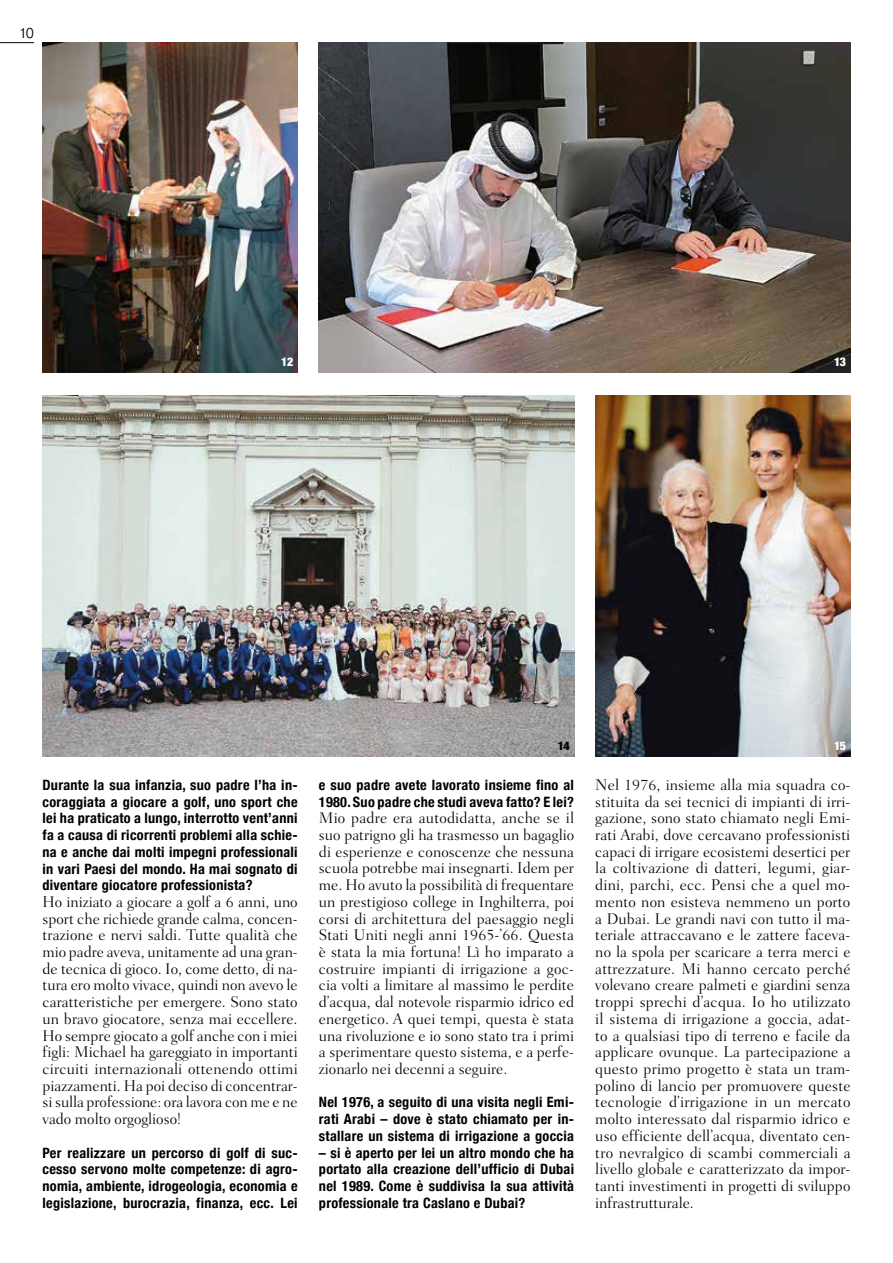
<style>
.page{position:relative;width:893px;height:1263px;background:#fff}
.page>*{position:absolute;margin:0;border:0;box-sizing:border-box;transform-origin:0 0}
.t1{font:300 15.75px/16.6px "Fairfield LT Std";color:#000;text-align:justify}
.t2{font:700 condensed 14.25px/16.6px "Helvetica Neue";letter-spacing:.02em;color:#000;text-align:justify}
.t3{font:300 14.25px "Pragmatica";color:#000}
.t4{font:900 condensed 12px "Helvetica Neue";color:#fff}
.t5{font:900 condensed 12px "Helvetica Neue";color:#000}
</style>
<div class="page">
<img style="left:43px;top:395px;width:531px;height:361px">
<img style="left:595px;top:395px;width:255px;height:361px">
<img style="left:43px;top:43px;width:255px;height:329px">
<img style="left:319px;top:43px;width:531px;height:329px">
<hr style="left:0;top:42px;width:34px;height:1px;background:#000">
<p class="t3" style="left:19px;top:24px;width:17px">10</p>
<p class="t4" style="left:281px;top:351px;width:14px">12</p>
<p class="t4" style="left:834px;top:351px;width:14px">13</p>
<p class="t2" style="left:43px;top:775px;width:257px">Durante la sua infanzia, suo padre l’ha in&shy;coraggiata a giocare a golf, uno sport che lei ha praticato a lungo, interrotto vent’anni fa a causa di ricorrenti problemi alla schie&shy;na e anche dai molti impegni professionali in vari Paesi del mondo. Ha mai sognato di diventare giocatore professionista?</p>
<p class="t1" style="left:43px;top:893px;width:257px">Ho iniziato a giocare a golf a 6 anni, uno sport che richiede grande calma, concen&shy;trazione e nervi saldi. Tutte qualità che mio padre aveva, unitamente ad una gran&shy;de tecnica di gioco. Io, come detto, di na&shy;tura ero molto vivace, quindi non avevo le caratteristiche per emergere. Sono stato un bravo giocatore, senza mai eccellere.<br>Ho sempre giocato a golf anche con i miei figli: Michael ha gareggiato in importanti circuiti internazionali ottenendo ottimi piazzamenti. Ha poi deciso di concentrar&shy;si sulla professione: ora lavora con me e ne vado molto orgoglioso!</p>
<p class="t2" style="left:43px;top:1143px;width:257px">Per realizzare un percorso di golf di suc&shy;cesso servono molte competenze: di agro&shy;nomia, ambiente, idrogeologia, economia e legislazione, burocrazia, finanza, ecc. Lei</p>
<p class="t5" style="left:558px;top:736px;width:14px">14</p>
<p class="t4" style="left:834px;top:736px;width:14px">15</p>
<p class="t2" style="left:319px;top:775px;width:257px">e suo padre avete lavorato insieme fino al<br>1980. Suo padre che studi aveva fatto? E lei?</p>
<p class="t1" style="left:319px;top:810px;width:257px">Mio padre era autodidatta, anche se il suo patrigno gli ha trasmesso un bagaglio di esperienze e conoscenze che nessuna scuola potrebbe mai insegnarti. Idem per me. Ho avuto la possibilità di frequentare un prestigioso college in Inghilterra, poi corsi di architettura del paesaggio negli Stati Uniti negli anni 1965-’66. Questa è stata la mia fortuna! Lì ho imparato a costruire impianti di irrigazione a goc&shy;cia volti a limitare al massimo le perdite d’acqua, dal notevole risparmio idrico ed energetico. A quei tempi, questa è stata una rivoluzione e io sono stato tra i primi a sperimentare questo sistema, e a perfe&shy;zionarlo nei decenni a seguire.</p>
<p class="t2" style="left:319px;top:1093px;width:257px">Nel 1976, a seguito di una visita negli Emi&shy;rati Arabi – dove è stato chiamato per in&shy;stallare un sistema di irrigazione a goccia</p>
<p class="t2" style="left:319px;top:1143px;width:257px">– si è aperto per lei un altro mondo che ha portato alla creazione dell’ufficio di Dubai nel 1989. Come è suddivisa la sua attività professionale tra Caslano e Dubai?</p>
<p class="t1" style="left:595px;top:776px;width:257px">Nel 1976, insieme alla mia squadra co&shy;stituita da sei tecnici di impianti di irri&shy;gazione, sono stato chiamato negli Emi&shy;rati Arabi, dove cercavano professionisti capaci di irrigare ecosistemi desertici per la coltivazione di datteri, legumi, giar&shy;dini, parchi, ecc. Pensi che a quel mo&shy;mento non esisteva nemmeno un porto a Dubai. Le grandi navi con tutto il ma&shy;teriale attraccavano e le zattere faceva&shy;no la spola per scaricare a terra merci e attrezzature. Mi hanno cercato perché volevano creare palmeti e giardini senza troppi sprechi d’acqua. Io ho utilizzato il sistema di irrigazione a goccia, adat&shy;to a qualsiasi tipo di terreno e facile da applicare ovunque. La partecipazione a questo primo progetto è stata un tram&shy;polino di lancio per promuovere queste tecnologie d’irrigazione in un mercato molto interessato dal risparmio idrico e uso efficiente dell’acqua, diventato cen&shy;tro nevralgico di scambi commerciali a livello globale e caratterizzato da impor&shy;tanti investimenti in progetti di sviluppo infrastrutturale.</p>
</div>
